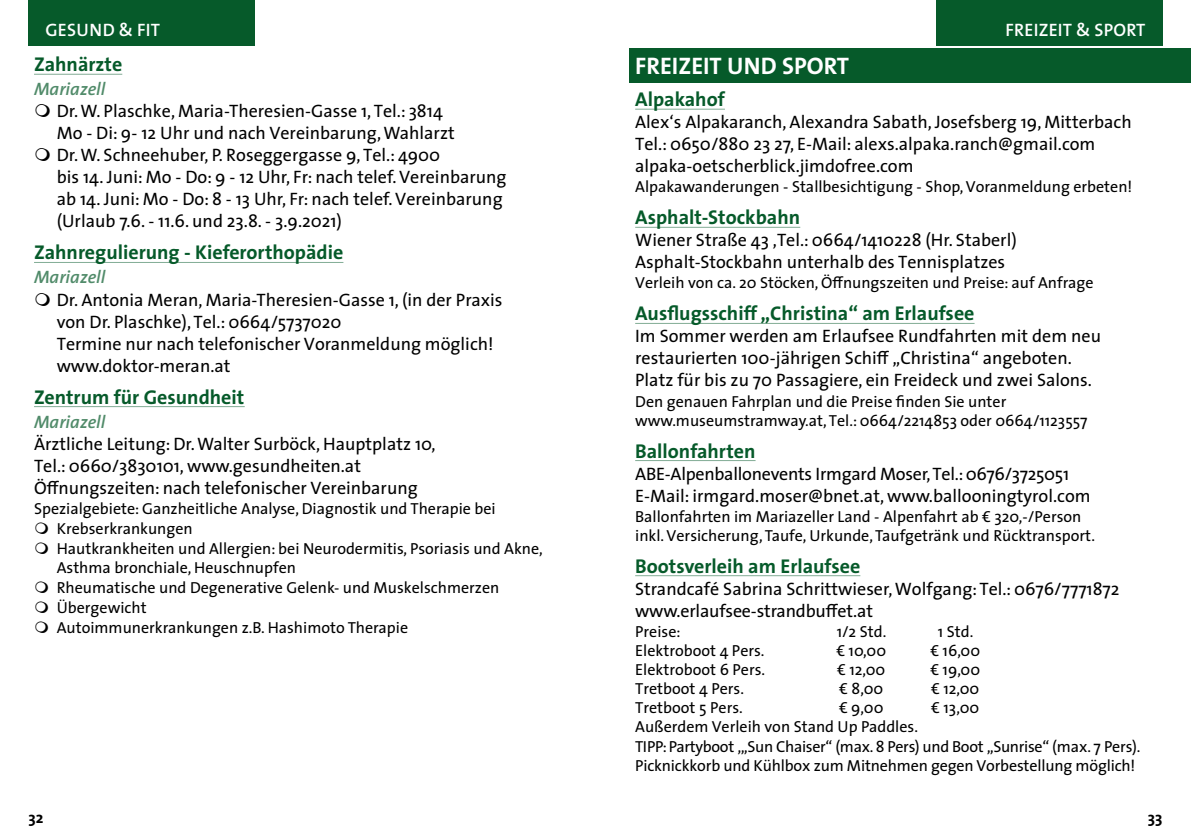
<style>
.page{position:relative;width:1191px;height:840px;background:#fff}
.page>*{position:absolute;margin:0;border:0;box-sizing:border-box;transform-origin:0 0}
.t1{font:700 24px "The Sans";color:#fff}
.t2{font:700 20px "The Sans";color:#065a2a}
.t3{font:18px/22px "The Sans";color:#000}
.t4{font:italic 600 18px "The Sans";color:#518b6a}
.t5{font:600 18px "The Sans";letter-spacing:.015em;color:#fff}
.t6{font:16px/19.8px "The Sans";color:#000}
.t7{font:700 16px "The Sans";color:#000}
</style>
<div class="page">
<div style="left:629px;top:48px;width:562px;height:34px;background:#065a2a"></div>
<hr style="left:635px;top:109px;width:90px;height:1px;background:#82ac95">
<hr style="left:635px;top:227px;width:165px;height:1px;background:#82ac95">
<hr style="left:635px;top:323px;width:339px;height:1px;background:#82ac95">
<hr style="left:635px;top:460px;width:120px;height:1px;background:#82ac95">
<hr style="left:635px;top:575px;width:225px;height:1px;background:#82ac95">
<hr style="left:34px;top:74px;width:88px;height:1px;background:#82ac95">
<hr style="left:34px;top:262px;width:309px;height:1px;background:#82ac95">
<hr style="left:34px;top:406px;width:211px;height:1px;background:#82ac95">
<div style="left:28px;top:0;width:227px;height:45px;background:#065a2a"></div>
<div style="left:935px;top:0;width:227px;height:45px;background:#065a2a"></div>
<p class="t5" style="left:45px;top:15px;width:116px">GESUND &amp; FIT</p>
<p class="t5" style="left:1005px;top:15px;width:142px">FREIZEIT &amp; SPORT</p>
<p class="t2" style="left:34px;top:48px;width:90px">Zahnärzte</p>
<p class="t4" style="left:34px;top:74px;width:73px">Mariazell</p>
<p class="t3" style="left:57px;top:100px;width:451px">Dr. W. Plaschke, Maria-Theresien-Gasse 1, Tel.: 3814<br>Mo - Di: 9- 12 Uhr und nach Vereinbarung, Wahlarzt<br>Dr. W. Schneehuber, P. Roseggergasse 9, Tel.: 4900<br>bis 14. Juni: Mo - Do: 9 - 12 Uhr, Fr: nach telef. Vereinbarung ab 14. Juni: Mo - Do: 8 - 13 Uhr, Fr: nach telef. Vereinbarung (Urlaub 7.6. - 11.6. und 23.8. - 3.9.2021)</p>
<p class="t2" style="left:34px;top:236px;width:311px">Zahnregulierung - Kieferorthopädie</p>
<p class="t4" style="left:34px;top:262px;width:73px">Mariazell</p>
<p class="t3" style="left:57px;top:288px;width:447px">Dr. Antonia Meran, Maria-Theresien-Gasse 1, (in der Praxis von Dr. Plaschke), Tel.: 0664/5737020<br>Termine nur nach telefonischer Voranmeldung möglich! www.doktor-meran.at</p>
<p class="t2" style="left:34px;top:380px;width:212px">Zentrum für Gesundheit</p>
<p class="t4" style="left:34px;top:406px;width:73px">Mariazell</p>
<p class="t3" style="left:34px;top:432px;width:403px">Ärztliche Leitung: Dr. Walter Surböck, Hauptplatz 10,<br>Tel.: 0660/3830101, www.gesundheiten.at<br>Öffnungszeiten: nach telefonischer Vereinbarung</p>
<p class="t6" style="left:57px;top:497px;width:488px;text-indent:-23px">Spezialgebiete: Ganzheitliche Analyse, Diagnostik und Therapie bei Krebserkrankungen<br>Hautkrankheiten und Allergien: bei Neurodermitis, Psoriasis und Akne, Asthma bronchiale, Heuschnupfen<br>Rheumatische und Degenerative Gelenk- und Muskelschmerzen Übergewicht<br>Autoimmunerkrankungen z.B. Hashimoto Therapie</p>
<h1 class="t1" style="left:635px;top:46px;width:215px">FREIZEIT UND SPORT</h1>
<p class="t2" style="left:635px;top:83px;width:91px">Alpakahof</p>
<p class="t3" style="left:635px;top:110px;width:498px">Alex‘s Alpakaranch, Alexandra Sabath, Josefsberg 19, Mitterbach<br>Tel.: 0650/880 23 27, E-Mail: alexs.alpaka.ranch@gmail.com alpaka-oetscherblick.jimdofree.com</p>
<p class="t6" style="left:635px;top:176px;width:498px">Alpakawanderungen - Stallbesichtigung - Shop, Voranmeldung erbeten!</p>
<p class="t2" style="left:635px;top:201px;width:167px">Asphalt-Stockbahn</p>
<p class="t3" style="left:635px;top:228px;width:383px">Wiener Straße 43 ,Tel.: 0664/1410228 (Hr. Staberl)<br>Asphalt-Stockbahn unterhalb des Tennisplatzes</p>
<p class="t6" style="left:635px;top:272px;width:460px">Verleih von ca. 20 Stöcken, Öffnungszeiten und Preise: auf Anfrage</p>
<p class="t2" style="left:635px;top:297px;width:341px">Ausflugsschiff „Christina“ am Erlaufsee</p>
<p class="t3" style="left:635px;top:324px;width:467px">Im Sommer werden am Erlaufsee Rundfahrten mit dem neu restaurierten 100-jährigen Schiff „Christina“ angeboten.<br>Platz für bis zu 70 Passagiere, ein Freideck und zwei Salons.</p>
<p class="t6" style="left:635px;top:391px;width:454px;line-height:19px">Den genauen Fahrplan und die Preise finden Sie unter www.museumstramway.at, Tel.: 0664/2214853 oder 0664/1123557</p>
<p class="t2" style="left:635px;top:434px;width:122px">Ballonfahrten</p>
<p class="t3" style="left:635px;top:461px;width:457px">ABE-Alpenballonevents Irmgard Moser, Tel.: 0676/3725051<br>E-Mail: irmgard.moser@bnet.at, www.ballooningtyrol.com</p>
<p class="t6" style="left:635px;top:506px;width:461px;line-height:19px">Ballonfahrten im Mariazeller Land - Alpenfahrt ab € 320,-/Person inkl. Versicherung, Taufe, Urkunde, Taufgetränk und Rücktransport.</p>
<p class="t2" style="left:635px;top:549px;width:227px">Bootsverleih am Erlaufsee</p>
<p class="t3" style="left:635px;top:576px;width:486px">Strandcafé Sabrina Schrittwieser, Wolfgang: Tel.: 0676/7771872 www.erlaufsee-strandbuffet.at</p>
<p class="t6" style="left:635px;top:620px;width:47px">Preise:</p>
<p class="t6" style="left:837px;top:620px;width:51px">1/2 Std.</p>
<p class="t6" style="left:938px;top:620px;width:37px">1 Std.</p>
<p class="t6" style="left:635px;top:639px;width:131px">Elektroboot 4 Pers.</p>
<p class="t6" style="left:836px;top:639px;width:51px">€ 10,00</p>
<p class="t6" style="left:930px;top:639px;width:51px">€ 16,00</p>
<p class="t6" style="left:635px;top:658px;width:131px">Elektroboot 6 Pers.</p>
<p class="t6" style="left:837px;top:658px;width:50px">€ 12,00</p>
<p class="t6" style="left:930px;top:658px;width:51px">€ 19,00</p>
<p class="t6" style="left:635px;top:677px;width:110px">Tretboot 4 Pers.</p>
<p class="t6" style="left:839px;top:677px;width:45px">€ 8,00</p>
<p class="t6" style="left:931px;top:677px;width:50px">€ 12,00</p>
<p class="t6" style="left:635px;top:696px;width:109px">Tretboot 5 Pers.</p>
<p class="t6" style="left:839px;top:696px;width:46px">€ 9,00</p>
<p class="t6" style="left:931px;top:696px;width:50px">€ 13,00</p>
<p class="t6" style="left:635px;top:715px;width:507px">Außerdem Verleih von Stand Up Paddles.<br>TIPP: Partyboot ‚„Sun Chaiser“ (max. 8 Pers) und Boot „Sunrise“ (max. 7 Pers).<br>Picknickkorb und Kühlbox zum Mitnehmen gegen Vorbestellung möglich!</p>
<p class="t7" style="left:28px;top:803px;width:17px">32</p>
<p class="t7" style="left:1148px;top:803px;width:16px">33</p>
</div>
